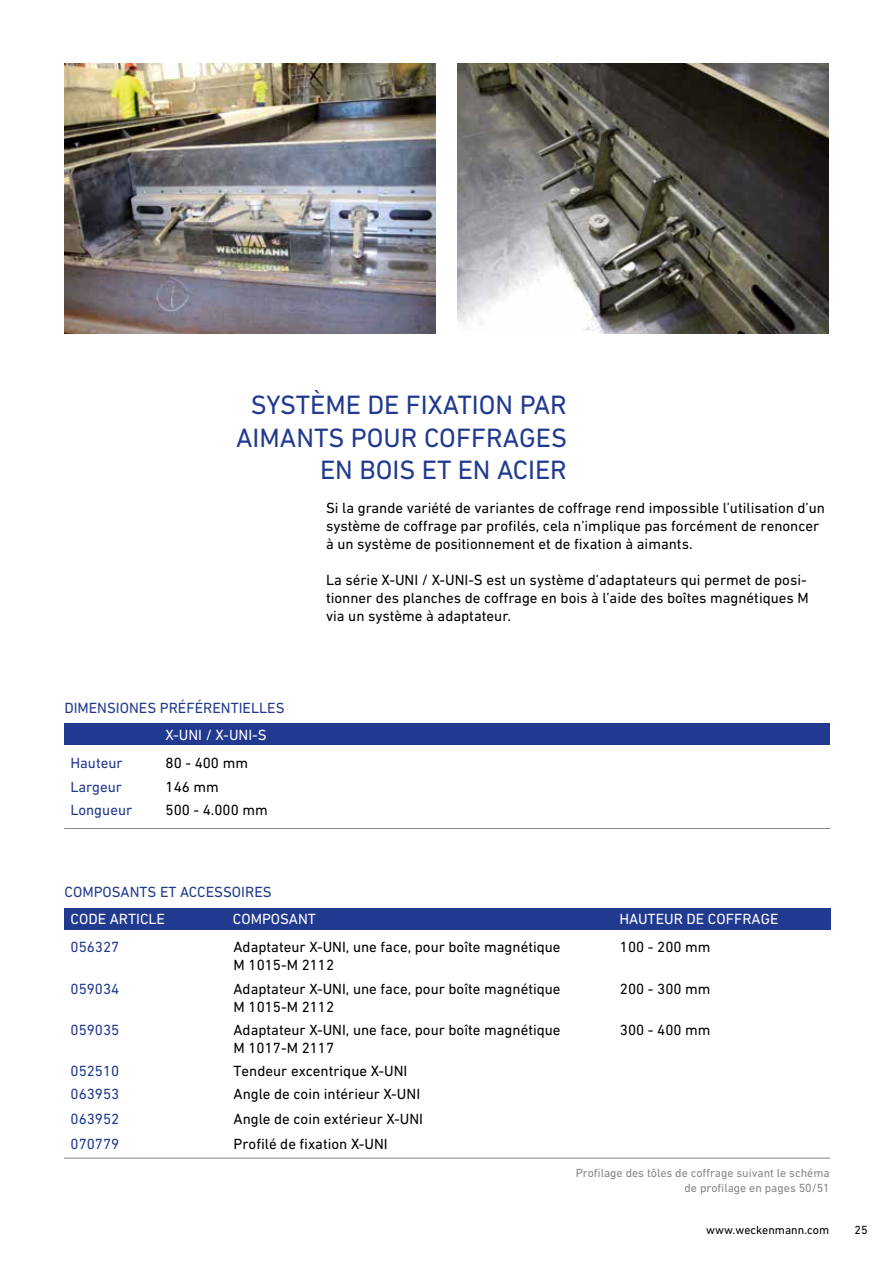
<style>
.page{position:relative;width:893px;height:1263px;background:#fff}
.page>*{position:absolute;margin:0;border:0;box-sizing:border-box;transform-origin:0 0}
.t1{font:27px/32.4px "DIN Next CYR";color:#213a8f;text-align:right}
.t2{font:15px/18px "DIN Next CYR";color:#000}
.t3{font:15px "DIN Next CYR";color:#213a8f}
.t4{font:15px "DIN Next CYR";color:#fff}
.t5{font:12px/14.4px "DIN Next CYR";color:#878787;text-align:right}
.t6{font:12px "DIN Next CYR";color:#000}
</style>
<div class="page">
<img style="left:457px;top:64px;width:371px;height:270px">
<img style="left:64px;top:64px;width:372px;height:270px">
<div style="left:64px;top:723px;width:105px;height:22px;background:#213a8f"></div>
<div style="left:160px;top:723px;width:670px;height:22px;background:#213a8f"></div>
<hr style="left:64px;top:828px;width:766px;height:1px;background:#878787">
<div style="left:65px;top:907px;width:173px;height:22px;background:#213a8f"></div>
<div style="left:228px;top:907px;width:398px;height:22px;background:#213a8f"></div>
<div style="left:614px;top:907px;width:216px;height:22px;background:#213a8f"></div>
<hr style="left:64px;top:1158px;width:766px;height:1px;background:#878787">
<h1 class="t1" style="left:236px;top:389px;width:332px">SYSTÈME DE FIXATION PAR<br>AIMANTS POUR COFFRAGES<br>EN BOIS ET EN ACIER</h1>
<p class="t2" style="left:326px;top:499px;width:500px">Si la grande variété de variantes de coffrage rend impossible l’utilisation d’un système de coffrage par profilés, cela n’implique pas forcément de renoncer à un système de positionnement et de fixation à aimants.</p>
<p class="t2" style="left:326px;top:571px;width:484px">La série X-UNI / X-UNI-S est un système d’adaptateurs qui permet de posi&shy;tionner des planches de coffrage en bois à l’aide des boîtes magnétiques M via un système à adaptateur.</p>
<p class="t3" style="left:64px;top:699px;width:222px">DIMENSIONES PRÉFÉRENTIELLES</p>
<p class="t4" style="left:166px;top:726px;width:103px">X-UNI / X-UNI-S</p>
<p class="t3" style="left:70px;top:755px;width:54px">Hauteur</p>
<p class="t2" style="left:166px;top:754px;width:84px">80 - 400 mm</p>
<p class="t3" style="left:70px;top:778px;width:53px">Largeur</p>
<p class="t2" style="left:166px;top:777px;width:55px">146 mm</p>
<p class="t3" style="left:70px;top:801px;width:63px">Longueur</p>
<p class="t2" style="left:166px;top:800px;width:104px">500 - 4.000 mm</p>
<p class="t3" style="left:65px;top:883px;width:209px">COMPOSANTS ET ACCESSOIRES</p>
<p class="t4" style="left:71px;top:910px;width:96px">CODE ARTICLE</p>
<p class="t4" style="left:233px;top:910px;width:84px">COMPOSANT</p>
<p class="t4" style="left:619px;top:910px;width:161px">HAUTEUR DE COFFRAGE</p>
<p class="t3" style="left:71px;top:939px;width:50px">056327</p>
<p class="t2" style="left:234px;top:938px;width:329px">Adaptateur X-UNI, une face, pour boîte magnétique</p>
<p class="t2" style="left:620px;top:938px;width:92px">100 - 200 mm</p>
<p class="t2" style="left:234px;top:956px;width:102px">M 1015-M 2112</p>
<p class="t3" style="left:71px;top:980px;width:50px">059034</p>
<p class="t2" style="left:234px;top:979px;width:329px">Adaptateur X-UNI, une face, pour boîte magnétique</p>
<p class="t2" style="left:620px;top:979px;width:92px">200 - 300 mm</p>
<p class="t2" style="left:234px;top:997px;width:102px">M 1015-M 2112</p>
<p class="t3" style="left:71px;top:1021px;width:50px">059035</p>
<p class="t2" style="left:234px;top:1021px;width:329px">Adaptateur X-UNI, une face, pour boîte magnétique</p>
<p class="t2" style="left:620px;top:1021px;width:92px">300 - 400 mm</p>
<p class="t2" style="left:234px;top:1039px;width:102px">M 1017-M 2117</p>
<p class="t3" style="left:71px;top:1062px;width:50px">052510</p>
<p class="t2" style="left:234px;top:1062px;width:175px">Tendeur excentrique X-UNI</p>
<p class="t3" style="left:71px;top:1086px;width:50px">063953</p>
<p class="t2" style="left:234px;top:1085px;width:188px">Angle de coin intérieur X-UNI</p>
<p class="t3" style="left:71px;top:1110px;width:50px">063952</p>
<p class="t2" style="left:234px;top:1110px;width:191px">Angle de coin extérieur X-UNI</p>
<p class="t3" style="left:71px;top:1135px;width:50px">070779</p>
<p class="t2" style="left:234px;top:1135px;width:156px">Profilé de fixation X-UNI</p>
<p class="t5" style="left:576px;top:1166px;width:256px">Profilage des tôles de coffrage suivant le schéma de profilage en pages 50/51</p>
<p class="t6" style="left:706px;top:1223px;width:124px">www.weckenmann.com</p>
<p class="t6" style="left:855px;top:1223px;width:15px">25</p>
</div>
